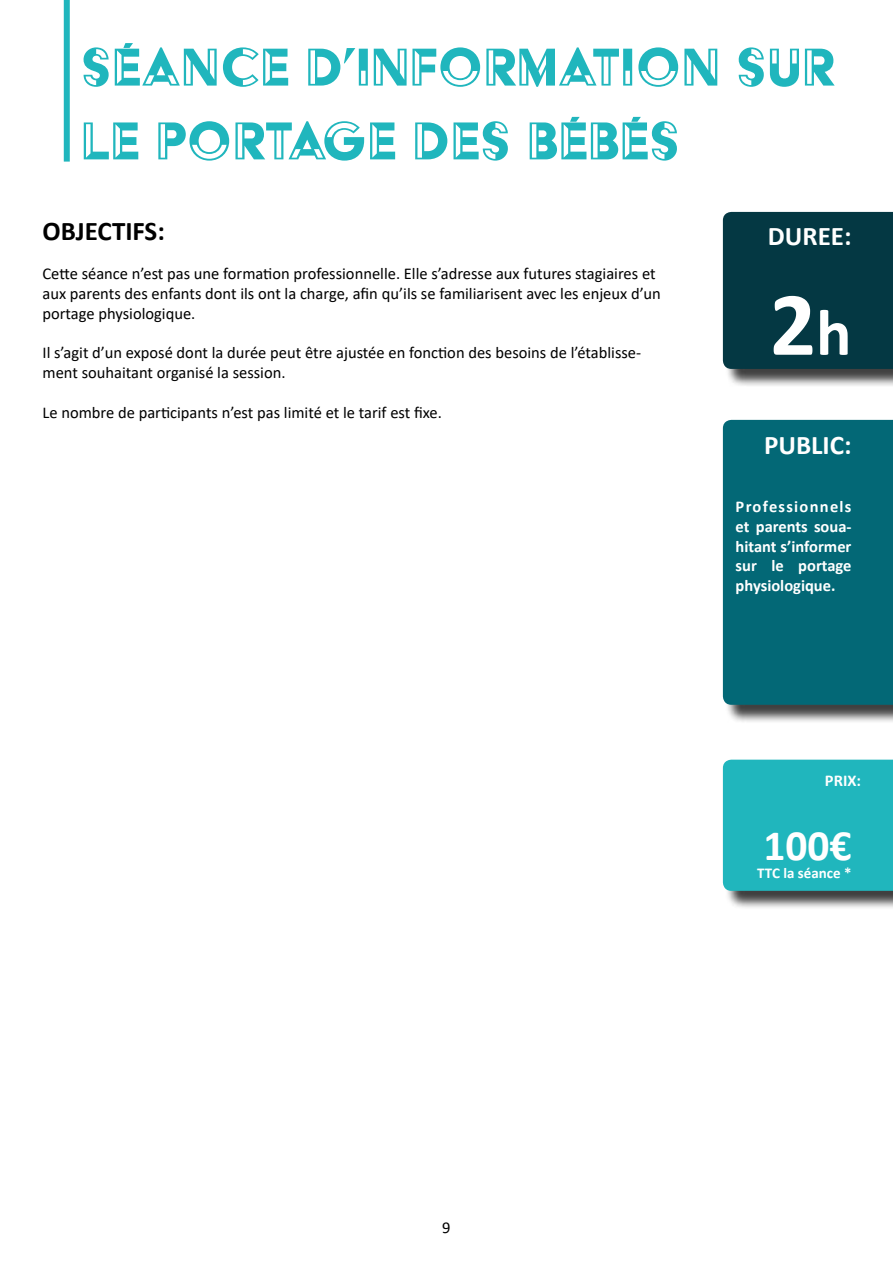
<style>
.page{position:relative;width:893px;height:1263px;background:#fff}
.page>*{position:absolute;margin:0;border:0;box-sizing:border-box;transform-origin:0 0}
.t1{font:700 91.5px "Calibri";color:#fff}
.t2{font:61.5px/73.8px "Acier BAT Text Noir";color:#20b6bd}
.t3{font:700 43.5px "Calibri";color:#fff}
.t4{font:700 27px "Calibri";color:#fff}
.t5{font:700 27px "Calibri";color:#000}
.t6{font:16.5px/19.8px "Calibri";color:#000}
.t7{font:700 16.5px/19.8px "Calibri";color:#fff;text-align:justify}
.t8{font:700 15px "Calibri";color:#fff}
.s1{font-size:66px}
</style>
<div class="page">
<div style="left:64px;top:0;width:6px;height:162px;background:#20b6bd"></div>
<div style="left:725px;top:214px;width:168px;height:173px;background:#000;opacity:.75"></div>
<div style="left:723px;top:212px;width:170px;height:157px;background:#043843"></div>
<div style="left:725px;top:422px;width:168px;height:302px;background:#000;opacity:.75"></div>
<div style="left:723px;top:420px;width:170px;height:285px;background:#036876"></div>
<div style="left:725px;top:762px;width:168px;height:147px;background:#000;opacity:.75"></div>
<div style="left:723px;top:760px;width:170px;height:131px;background:#20b6bd"></div>
<h2 class="t2" style="left:81px;top:30px;width:756px">SÉANCE D’INFORMATION SUR<br>LE PORTAGE DES BÉBÉS</h2>
<h3 class="t5" style="left:43px;top:212px;width:124px">OBJECTIFS:</h3>
<p class="t6" style="left:43px;top:263px;width:620px">Cette séance n’est pas une formation professionnelle. Elle s’adresse aux futures stagiaires et aux parents des enfants dont ils ont la charge, afin qu’ils se familiarisent avec les enjeux d’un portage physiologique.</p>
<p class="t6" style="left:43px;top:343px;width:600px">Il s’agit d’un exposé dont la durée peut être ajustée en fonction des besoins de l’établisse&shy;ment souhaitant organisé la session.</p>
<p class="t6" style="left:43px;top:402px;width:401px">Le nombre de participants n’est pas limité et le tarif est fixe.</p>
<h3 class="t4" style="left:768px;top:217px;width:85px">DUREE:</h3>
<h1 class="t1" style="left:770px;top:260px;width:83px">2<span class="s1">h</span></h1>
<h3 class="t4" style="left:764px;top:426px;width:89px">PUBLIC:</h3>
<p class="t7" style="left:736px;top:496px;width:117px">Professionnels et parents soua&shy;hitant s’informer sur le portage physiologique.</p>
<p class="t7" style="left:825px;top:771px;width:38px">PRIX:</p>
<h3 class="t3" style="left:763px;top:815px;width:90px">100€</h3>
<p class="t8" style="left:757px;top:862px;width:96px">TTC la séance *</p>
<p class="t6" style="left:442px;top:1217px;width:10px">9</p>
</div>
